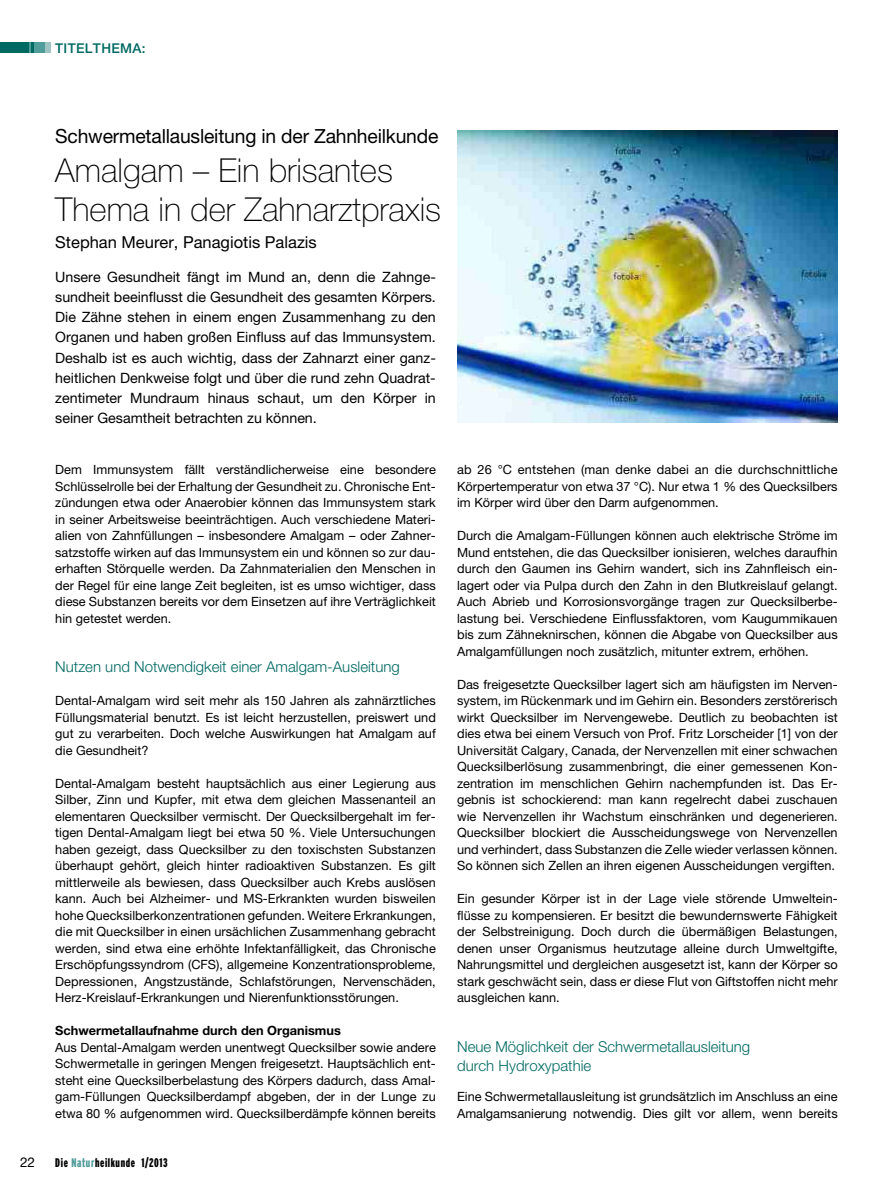
<style>
.page{position:relative;width:893px;height:1191px;background:#fff}
.page>*{position:absolute;margin:0;border:0;box-sizing:border-box;transform-origin:0 0}
.t1{font:100 33px/39px "Helvetica Neue";color:#000}
.t2{font:19.5px "Helvetica Neue";letter-spacing:-.01em;color:#000}
.t3{font:16.5px "Helvetica Neue";color:#000}
.t4{font:300 15px/19.5px "Helvetica Neue";color:#006962}
.t5{font:14.25px/20.2px "Helvetica Neue";color:#000;text-align:justify}
.t6{font:500 13.5px "Helvetica Neue";letter-spacing:.025em;color:#006962}
.t7{font:13.5px "Helvetica Neue";color:#000}
.t8{font:12.75px/16.5px "Helvetica Neue";color:#000;text-align:justify}
.t9{font:700 12.75px "Helvetica Neue";color:#000}
.t10{font:900 extra-condensed 12.45px "Interstate";letter-spacing:.05em;color:#000}
.s1{color:#519d9a}
</style>
<div class="page">
<div style="left:19px;top:43px;width:32px;height:10px;background:#519d9a"></div>
<div style="left:0;top:43px;width:29px;height:10px;background:#006962"></div>
<div style="left:45px;top:43px;width:6px;height:10px;background:#9fc4c2"></div>
<svg style="left:32px;top:43px;width:2px;height:10px"></svg>
<img style="left:457px;top:131px;width:381px;height:291px">
<p class="t6" style="left:55px;top:40px;width:92px">TITELTHEMA:</p>
<p class="t7" style="left:20px;top:1154px;width:17px">22</p>
<h2 class="t2" style="left:55px;top:124px;width:385px">Schwermetallausleitung in der Zahnheilkunde</h2>
<h1 class="t1" style="left:55px;top:151px;width:387px">Amalgam – Ein brisantes<br>Thema in der Zahnarztpraxis</h1>
<p class="t3" style="left:55px;top:232px;width:263px">Stephan Meurer, Panagiotis Palazis</p>
<p class="t5" style="left:55px;top:266px;width:382px">Unsere Gesundheit fängt im Mund an, denn die Zahnge&shy;sundheit beeinflusst die Gesundheit des gesamten Körpers.<br>Die Zähne stehen in einem engen Zusammenhang zu den Organen und haben großen Einfluss auf das Immunsystem.<br>Deshalb ist es auch wichtig, dass der Zahnarzt einer ganz&shy;heitlichen Denkweise folgt und über die rund zehn Quadrat&shy;zentimeter Mundraum hinaus schaut, um den Körper in seiner Gesamtheit betrachten zu können.</p>
<p class="t8" style="left:55px;top:461px;width:382px">Dem Immunsystem fällt verständlicherweise eine besondere Schlüsselrolle bei der Erhaltung der Gesundheit zu. Chronische Ent&shy;zündungen etwa oder Anaerobier können das Immunsystem stark in seiner Arbeitsweise beeinträchtigen. Auch verschiedene Materi&shy;alien von Zahnfüllungen – insbesondere Amalgam – oder Zahner&shy;satzstoffe wirken auf das Immunsystem ein und können so zur dau&shy;erhaften Störquelle werden. Da Zahnmaterialien den Menschen in der Regel für eine lange Zeit begleiten, ist es umso wichtiger, dass diese Substanzen bereits vor dem Einsetzen auf ihre Verträglichkeit hin getestet werden.</p>
<p class="t4" style="left:55px;top:657px;width:346px">Nutzen und Notwendigkeit einer Amalgam-Ausleitung</p>
<p class="t8" style="left:55px;top:692px;width:382px">Dental-Amalgam wird seit mehr als 150 Jahren als zahnärztliches Füllungsmaterial benutzt. Es ist leicht herzustellen, preiswert und gut zu verarbeiten. Doch welche Auswirkungen hat Amalgam auf die Gesundheit?</p>
<p class="t8" style="left:55px;top:775px;width:382px">Dental-Amalgam besteht hauptsächlich aus einer Legierung aus Silber, Zinn und Kupfer, mit etwa dem gleichen Massenanteil an elementaren Quecksilber vermischt. Der Quecksilbergehalt im fer&shy;tigen Dental-Amalgam liegt bei etwa 50 %. Viele Untersuchungen haben gezeigt, dass Quecksilber zu den toxischsten Substanzen überhaupt gehört, gleich hinter radioaktiven Substanzen. Es gilt mittlerweile als bewiesen, dass Quecksilber auch Krebs auslösen kann. Auch bei Alzheimer- und MS-Erkrankten wurden bisweilen hohe Quecksilberkonzentrationen gefunden. Weitere Erkrankungen, die mit Quecksilber in einen ursächlichen Zusammenhang gebracht werden, sind etwa eine erhöhte Infektanfälligkeit, das Chronische Erschöpfungssyndrom (CFS), allgemeine Konzentrationsprobleme, Depressionen, Angstzustände, Schlafstörungen, Nervenschäden, Herz-Kreislauf-Erkrankungen und Nierenfunktionsstörungen.</p>
<p class="t9" style="left:55px;top:1023px;width:287px">Schwermetallaufnahme durch den Organismus</p>
<p class="t8" style="left:55px;top:1039px;width:382px">Aus Dental-Amalgam werden unentwegt Quecksilber sowie andere Schwermetalle in geringen Mengen freigesetzt. Hauptsächlich ent&shy;steht eine Quecksilberbelastung des Körpers dadurch, dass Amal&shy;gam-Füllungen Quecksilberdampf abgeben, der in der Lunge zu etwa 80 % aufgenommen wird. Quecksilberdämpfe können bereits</p>
<p class="t10" style="left:55px;top:1156px;width:114px">Die <span class="s1">Natur</span>heilkunde 1/2013</p>
<p class="t8" style="left:457px;top:461px;width:382px">ab 26 °C entstehen (man denke dabei an die durchschnittliche Körpertemperatur von etwa 37 °C). Nur etwa 1 % des Quecksilbers im Körper wird über den Darm aufgenommen.</p>
<p class="t8" style="left:457px;top:527px;width:382px">Durch die Amalgam-Füllungen können auch elektrische Ströme im Mund entstehen, die das Quecksilber ionisieren, welches daraufhin durch den Gaumen ins Gehirn wandert, sich ins Zahnfleisch ein&shy;lagert oder via Pulpa durch den Zahn in den Blutkreislauf gelangt.<br>Auch Abrieb und Korrosionsvorgänge tragen zur Quecksilberbe&shy;lastung bei. Verschiedene Einflussfaktoren, vom Kaugummikauen bis zum Zähneknirschen, können die Abgabe von Quecksilber aus Amalgamfüllungen noch zusätzlich, mitunter extrem, erhöhen.</p>
<p class="t8" style="left:457px;top:676px;width:382px">Das freigesetzte Quecksilber lagert sich am häufigsten im Nerven&shy;system, im Rückenmark und im Gehirn ein. Besonders zerstörerisch wirkt Quecksilber im Nervengewebe. Deutlich zu beobachten ist dies etwa bei einem Versuch von Prof. Fritz Lorscheider [1] von der Universität Calgary, Canada, der Nervenzellen mit einer schwachen Quecksilberlösung zusammenbringt, die einer gemessenen Kon&shy;zentration im menschlichen Gehirn nachempfunden ist. Das Er&shy;gebnis ist schockierend: man kann regelrecht dabei zuschauen wie Nervenzellen ihr Wachstum einschränken und degenerieren.<br>Quecksilber blockiert die Ausscheidungswege von Nervenzellen und verhindert, dass Substanzen die Zelle wieder verlassen können.<br>So können sich Zellen an ihren eigenen Ausscheidungen vergiften.</p>
<p class="t8" style="left:457px;top:890px;width:382px">Ein gesunder Körper ist in der Lage viele störende Umweltein&shy;flüsse zu kompensieren. Er besitzt die bewundernswerte Fähigkeit der Selbstreinigung. Doch durch die übermäßigen Belastungen, denen unser Organismus heutzutage alleine durch Umweltgifte, Nahrungsmittel und dergleichen ausgesetzt ist, kann der Körper so stark geschwächt sein, dass er diese Flut von Giftstoffen nicht mehr ausgleichen kann.</p>
<p class="t4" style="left:457px;top:1036px;width:295px">Neue Möglichkeit der Schwermetallausleitung durch Hydroxypathie</p>
<p class="t8" style="left:457px;top:1088px;width:382px">Eine Schwermetallausleitung ist grundsätzlich im Anschluss an eine<br>Amalgamsanierung notwendig. Dies gilt vor allem, wenn bereits</p>
</div>
